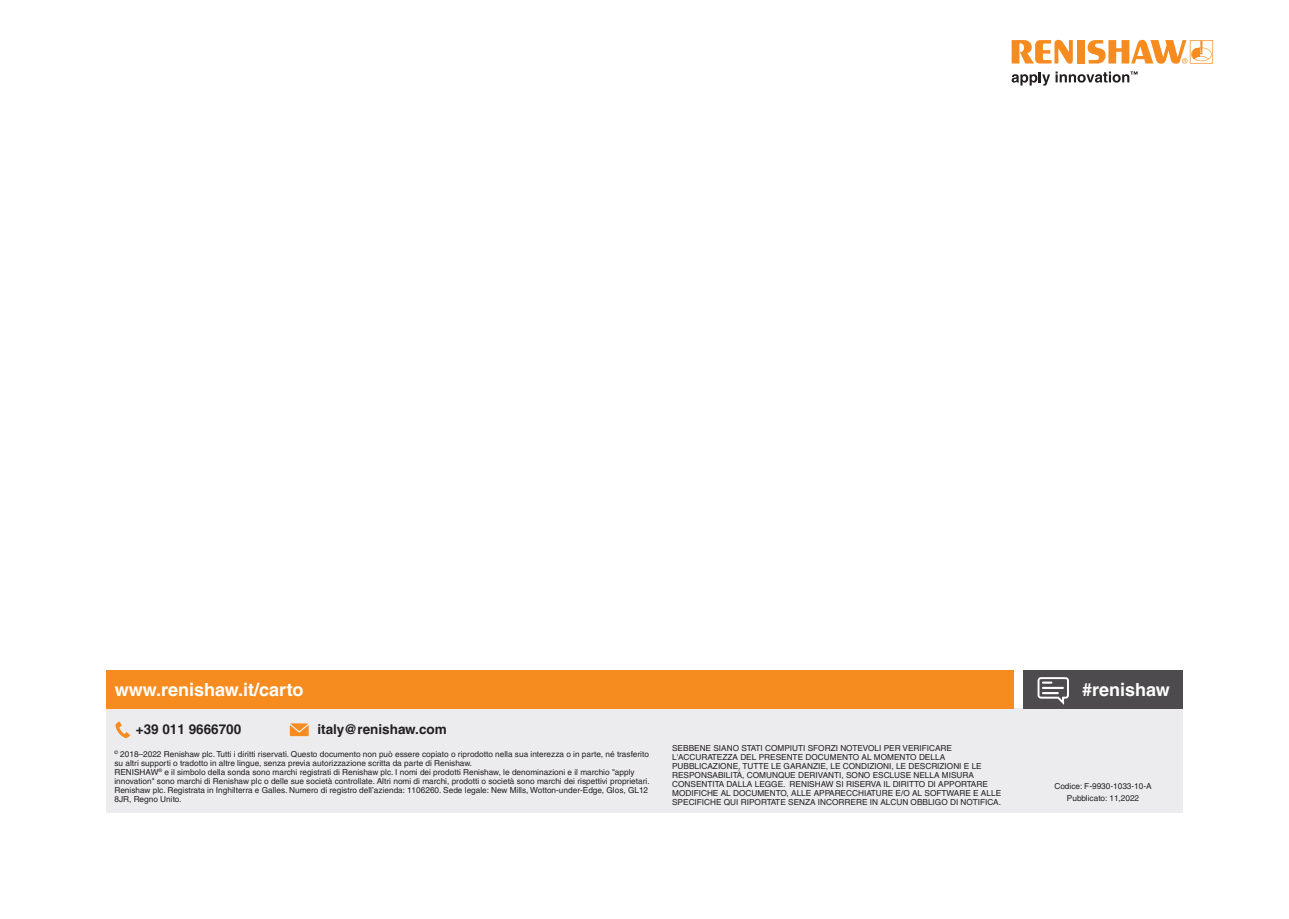
<style>
.page{position:relative;width:1289px;height:919px;background:#fff}
.page>*{position:absolute;margin:0;border:0;box-sizing:border-box;transform-origin:0 0}
.t1{font:700 18px "Helvetica LT Pro";color:#fff}
.t2{font:700 13.5px "Helvetica LT Pro";color:#231f20}
.t3{font:8.25px/9px "Helvetica LT Pro";color:#231f20}
</style>
<div class="page">
<svg style="left:1011px;top:40px;width:61px;height:24px"></svg>
<div style="left:1077px;top:40px;width:7px;height:23px;background:#f68c1f"></div>
<svg style="left:1087px;top:40px;width:125px;height:24px"></svg>
<svg style="left:1011px;top:71px;width:126px;height:15px"></svg>
<div style="left:106px;top:707px;width:1076px;height:105px;background:#ececee"></div>
<div style="left:1022px;top:670px;width:160px;height:39px;background:#4d4b4d"></div>
<svg style="left:115px;top:721px;width:15px;height:17px"></svg>
<svg style="left:290px;top:723px;width:19px;height:13px"></svg>
<svg style="left:1037px;top:677px;width:31px;height:27px"></svg>
<div style="left:106px;top:670px;width:908px;height:38px;background:#f68c1f"></div>
<h1 class="t1" style="left:115px;top:678px;width:190px">www.renishaw.it/carto</h1>
<h2 class="t2" style="left:136px;top:720px;width:107px">+39 011 9666700</h2>
<h2 class="t2" style="left:317px;top:720px;width:131px">italy@renishaw.com</h2>
<p class="t3" style="left:114px;top:749px;width:537px"><sup>©</sup> 2018–2022 Renishaw plc. Tutti i diritti riservati. Questo documento non può essere copiato o riprodotto nella sua interezza o in parte, né trasferito su altri supporti o tradotto in altre lingue, senza previa autorizzazione scritta da parte di Renishaw.<br>RENISHAW<sup>®</sup> e il simbolo della sonda sono marchi registrati di Renishaw plc. I nomi dei prodotti Renishaw, le denominazioni e il marchio "apply innovation" sono marchi di Renishaw plc o delle sue società controllate. Altri nomi di marchi, prodotti o società sono marchi dei rispettivi proprietari.<br>Renishaw plc. Registrata in Inghilterra e Galles. Numero di registro dell’azienda: 1106260. Sede legale: New Mills, Wotton-under-Edge, Glos, GL12<br>8JR, Regno Unito.</p>
<p class="t3" style="left:672px;top:743px;width:330px">SEBBENE SIANO STATI COMPIUTI SFORZI NOTEVOLI PER VERIFICARE L'ACCURATEZZA DEL PRESENTE DOCUMENTO AL MOMENTO DELLA PUBBLICAZIONE, TUTTE LE GARANZIE, LE CONDIZIONI, LE DESCRIZIONI E LE RESPONSABILITÀ, COMUNQUE DERIVANTI, SONO ESCLUSE NELLA MISURA CONSENTITA DALLA LEGGE. RENISHAW SI RISERVA IL DIRITTO DI APPORTARE MODIFICHE AL DOCUMENTO, ALLE APPARECCHIATURE E/O AL SOFTWARE E ALLE SPECIFICHE QUI RIPORTATE SENZA INCORRERE IN ALCUN OBBLIGO DI NOTIFICA.</p>
<h1 class="t1" style="left:1082px;top:678px;width:89px">#renishaw</h1>
<p class="t3" style="left:1054px;top:781px;width:99px">Codice: F-9930-1033-10-A</p>
<p class="t3" style="left:1066px;top:793px;width:74px">Pubblicato: 11,2022</p>
</div>
